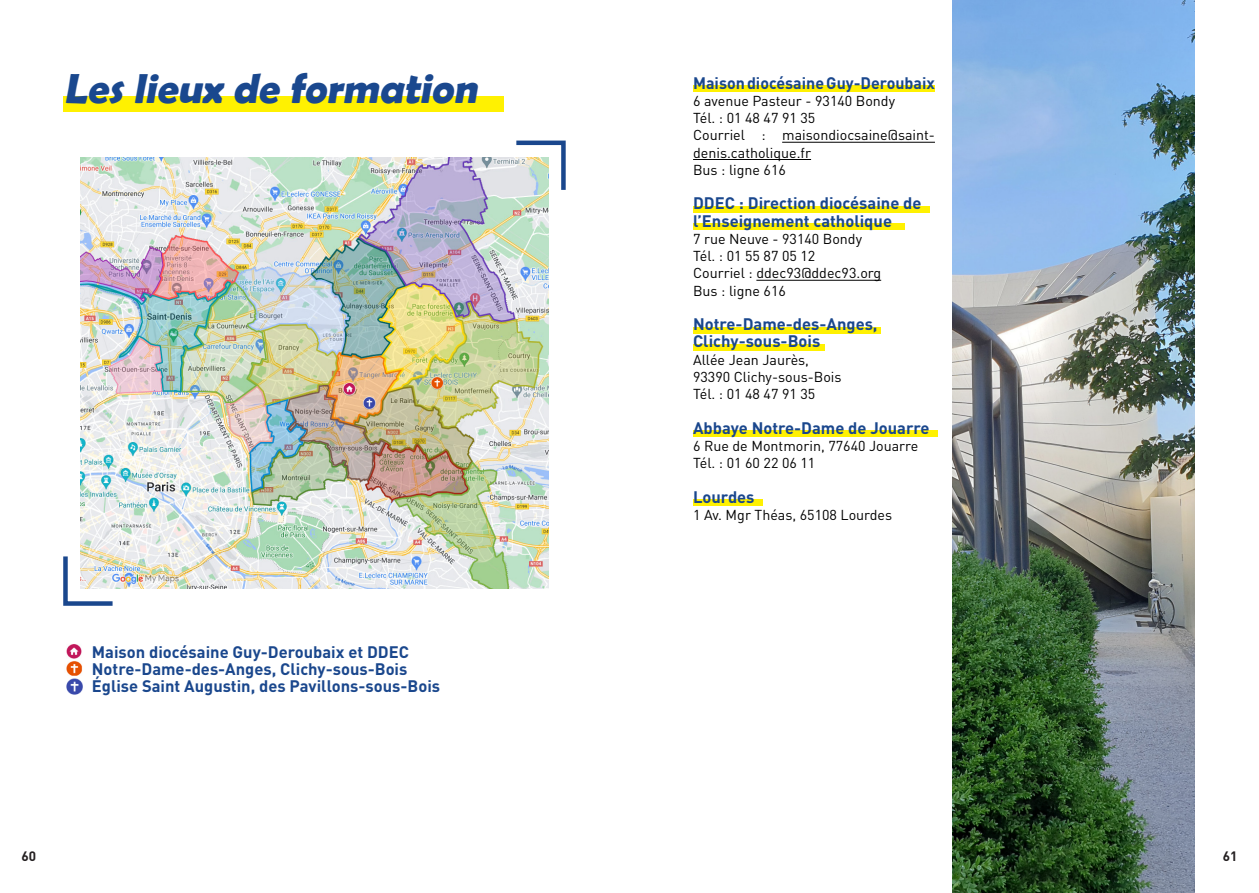
<style>
.page{position:relative;width:1259px;height:893px;background:#fff}
.page>*{position:absolute;margin:0;border:0;box-sizing:border-box;transform-origin:0 0}
.t1{font:italic 700 42px "Berlin Sans FB Demi";color:#1a488e}
.t2{font:700 16.5px/17.2px "DIN Pro";color:#1a478d}
.t3{font:14.25px/17.2px "DIN Pro";color:#000}
.t4{font:700 13.5px "DIN Pro";color:#231f20}
</style>
<div class="page">
<div style="left:64px;top:96px;width:440px;height:16px;background:#fff101"></div>
<img style="left:81px;top:157px;width:468px;height:432px">
<img style="left:66px;top:644px;width:17px;height:32px">
<svg style="left:63px;top:552px;width:54px;height:54px"></svg>
<svg style="left:512px;top:140px;width:54px;height:54px"></svg>
<img style="left:66px;top:678px;width:17px;height:16px">
<div style="left:693px;top:499px;width:69px;height:7px;background:#fff101"></div>
<div style="left:693px;top:431px;width:245px;height:6px;background:#fff101"></div>
<div style="left:693px;top:344px;width:132px;height:6px;background:#fff101"></div>
<div style="left:693px;top:327px;width:187px;height:6px;background:#fff101"></div>
<div style="left:693px;top:223px;width:212px;height:6px;background:#fff101"></div>
<div style="left:693px;top:206px;width:236px;height:6px;background:#fff101"></div>
<div style="left:693px;top:86px;width:242px;height:6px;background:#fff101"></div>
<hr style="left:782px;top:142px;width:153px;height:1px;background:#000">
<hr style="left:693px;top:159px;width:118px;height:1px;background:#000">
<hr style="left:756px;top:280px;width:125px;height:1px;background:#000">
<img style="left:953px;top:0;width:241px;height:893px">
<p class="t1" style="left:64px;top:64px;width:423px">Leslieux de formation</p>
<p class="t2" style="left:92px;top:641px;width:319px">Maison diocésaine Guy-Deroubaix et DDEC</p>
<p class="t2" style="left:92px;top:658px;width:317px">Notre-Dame-des-Anges, Clichy-sous-Bois</p>
<p class="t2" style="left:92px;top:676px;width:350px">Église Saint Augustin, des Pavillons-sous-Bois</p>
<p class="t2" style="left:693px;top:72px;width:243px">Maison diocésaine Guy-Deroubaix</p>
<p class="t3" style="left:693px;top:91px;width:203px">6 avenue Pasteur - 93140 Bondy</p>
<p class="t3" style="left:693px;top:108px;width:124px">Tél. : 01 48 47 91 35</p>
<p class="t3" style="left:693px;top:125px;width:243px">Courriel : maisondiocsaine@saint&shy;denis.catholique.fr</p>
<p class="t3" style="left:693px;top:160px;width:94px">Bus : ligne 616</p>
<p class="t2" style="left:693px;top:193px;width:230px">DDEC : Direction diocésaine de l’Enseignement catholique</p>
<p class="t3" style="left:693px;top:229px;width:170px">7 rue Neuve - 93140 Bondy</p>
<p class="t3" style="left:693px;top:246px;width:124px">Tél. : 01 55 87 05 12</p>
<p class="t3" style="left:693px;top:263px;width:190px">Courriel : ddec93@ddec93.org</p>
<p class="t3" style="left:693px;top:280px;width:94px">Bus : ligne 616</p>
<p class="t2" style="left:693px;top:313px;width:186px">Notre-Dame-des-Anges,</p>
<p class="t2" style="left:693px;top:331px;width:129px">Clichy-sous-Bois</p>
<p class="t3" style="left:693px;top:349px;width:117px">Allée Jean Jaurès,</p>
<p class="t3" style="left:693px;top:367px;width:150px">93390 Clichy-sous-Bois</p>
<p class="t3" style="left:693px;top:384px;width:124px">Tél. : 01 48 47 91 35</p>
<p class="t2" style="left:693px;top:417px;width:238px">Abbaye Notre-Dame de Jouarre</p>
<p class="t3" style="left:693px;top:436px;width:227px">6 Rue de Montmorin, 77640 Jouarre</p>
<p class="t3" style="left:693px;top:453px;width:124px">Tél. : 01 60 22 06 11</p>
<p class="t2" style="left:693px;top:486px;width:63px">Lourdes</p>
<p class="t3" style="left:693px;top:505px;width:201px">1 Av. Mgr Théas, 65108 Lourdes</p>
<p class="t4" style="left:21px;top:845px;width:16px">60</p>
<p class="t4" style="left:1223px;top:845px;width:16px">61</p>
</div>
